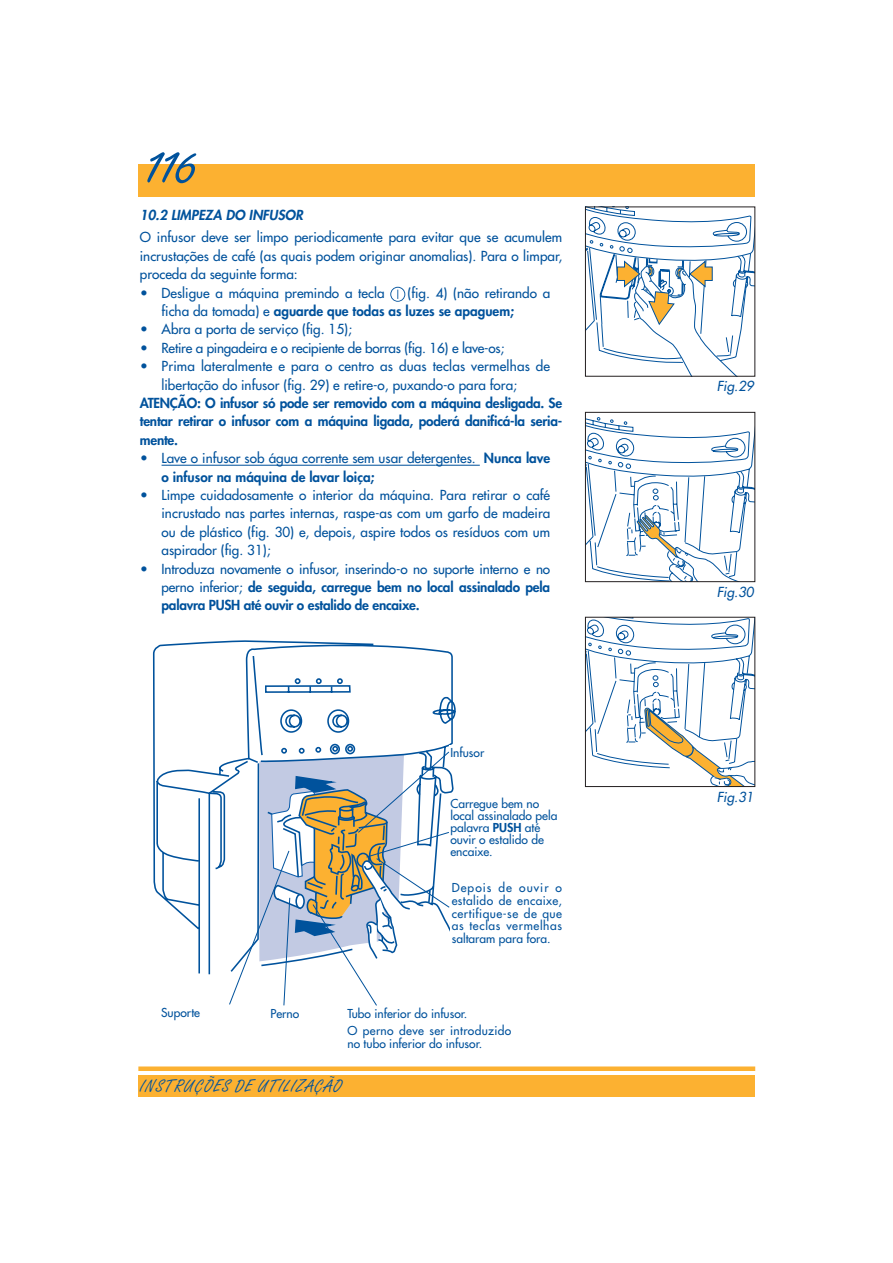
<style>
.page{position:relative;width:893px;height:1263px;background:#fff}
.page>*{position:absolute;margin:0;border:0;box-sizing:border-box;transform-origin:0 0}
.t1{font:60px "Freestyle Script";color:#00529c}
.t2{font:18px "Freestyle Script";letter-spacing:.065em;color:#00529c}
.t3{font:13.5px/18.5px "Futura";color:#00529c}
.t4{font:800 13.5px/18.5px "Futura";letter-spacing:-.015em;color:#00529c;text-align:justify}
.t5{font:13.5px "Futura";letter-spacing:-.02em;color:#00529c}
.t6{font:italic 800 13.5px "Futura";color:#00529c}
.t7{font:italic 13.5px "Futura";color:#00529c}
.t8{font:12px/12px "Futura";color:#00529c}
.t9{font:12px/17px "Futura";letter-spacing:.025em;color:#00529c}
.s1{font-weight:800}
.s2{font-weight:400}
</style>
<div class="page">
<hr style="left:161px;top:465px;width:159px;height:1px;background:#00529c">
<hr style="left:325px;top:465px;width:110px;height:1px;background:#00529c">
<hr style="left:435px;top:465px;width:45px;height:1px;background:#00529c">
<div style="left:138px;top:164px;width:617px;height:33px;background:#fcb131"></div>
<div style="left:138px;top:1066px;width:617px;height:5px;background:#fcb131"></div>
<div style="left:138px;top:1075px;width:617px;height:21px;background:#fcb131"></div>
<svg style="left:153px;top:640px;width:300px;height:334px"></svg>
<svg style="left:207px;top:677px;width:21px;height:219px"></svg>
<svg style="left:587px;top:209px;width:166px;height:166px"></svg>
<div style="left:585px;top:207px;width:170px;height:170px;border:1px solid #231f20"></div>
<svg style="left:587px;top:417px;width:166px;height:163px"></svg>
<div style="left:585px;top:412px;width:170px;height:170px;border:1px solid #231f20"></div>
<svg style="left:587px;top:619px;width:166px;height:166px"></svg>
<div style="left:585px;top:617px;width:170px;height:170px;border:1px solid #231f20"></div>
<svg style="left:390px;top:287px;width:15px;height:15px"></svg>
<svg style="left:228px;top:677px;width:227px;height:329px"></svg>
<h1 class="t1" style="left:146px;top:145px;width:52px">116</h1>
<p class="t6" style="left:140px;top:208px;width:165px">10.2 LIMPEZA DO INFUSOR</p>
<p class="t3" style="left:140px;top:229px;width:424px;text-align:justify">O infusor deve ser limpo periodicamente para evitar que se acumulem incrustações de café (as quais podem originar anomalias). Para o limpar, proceda da seguinte forma:</p>
<p class="t3" style="left:140px;top:284px;width:246px">• Desligue a máquina premindo a tecla</p>
<p class="t3" style="left:161px;top:284px;width:390px;text-indent:246px">(fig. 4) (não retirando a ficha da tomada) e <span class="s1">aguarde que todas as luzes se apaguem;</span></p>
<p class="t3" style="left:140px;top:321px;width:213px">• Abra a porta de serviço (fig. 15);</p>
<p class="t5" style="left:140px;top:341px;width:365px">• Retire a pingadeira e o recipiente de borras (fig. 16) e lave-os;</p>
<p class="t3" style="left:161px;top:358px;width:390px;text-indent:-21px">• Prima lateralmente e para o centro as duas teclas vermelhas de libertação do infusor (fig. 29) e retire-o, puxando-o para fora;</p>
<p class="t4" style="left:140px;top:395px;width:424px">ATENÇÃO: O infusor só pode ser removido com a máquina desligada. Se tentar retirar o infusor com a máquina ligada, poderá danificá-la seria&shy;mente.</p>
<p class="t3" style="left:161px;top:450px;width:390px;text-indent:-21px">• Lave o infusor sob água corrente sem usar detergentes. <span class="s1">Nunca lave o infusor na máquina de lavar loiça;</span></p>
<p class="t3" style="left:161px;top:487px;width:390px;text-align:justify;text-indent:-21px">• Limpe cuidadosamente o interior da máquina. Para retirar o café incrustado nas partes internas, raspe-as com um garfo de madeira ou de plástico (fig. 30) e, depois, aspire todos os resíduos com um aspirador (fig. 31);</p>
<p class="t4" style="left:161px;top:560px;width:390px;text-indent:-21px"><span class="s2">• Introduza novamente o infusor, inserindo-o no suporte interno e no perno inferior;</span> de seguida, carregue bem no local assinalado pela palavra PUSH até ouvir o estalido de encaixe.</p>
<p class="t8" style="left:450px;top:748px;width:35px">Infusor</p>
<p class="t8" style="left:161px;top:1008px;width:40px">Suporte</p>
<p class="t8" style="left:270px;top:1008px;width:30px">Perno</p>
<p class="t8" style="left:450px;top:799px;width:108px">Carregue bem no local assinalado pela palavra <span class="s1">PUSH</span> até ouvir o estalido de encaixe.</p>
<p class="t8" style="left:451px;top:882px;width:112px;line-height:12.8px;text-align:justify">Depois de ouvir o estalido de encaixe, certifique-se de que as teclas vermelhas saltaram para fora.</p>
<p class="t9" style="left:347px;top:1006px;width:165px">Tubo inferior do infusor.<br>O perno deve ser introduzido</p>
<p class="t8" style="left:347px;top:1038px;width:136px">no tubo inferior do infusor.</p>
<h2 class="t2" style="left:140px;top:1080px;width:203px">INSTRUÇÕES DE UTILIZAÇÃO</h2>
<p class="t7" style="left:717px;top:380px;width:38px">Fig.29</p>
<p class="t7" style="left:717px;top:585px;width:38px">Fig.30</p>
<p class="t7" style="left:717px;top:790px;width:38px">Fig.31</p>
</div>
